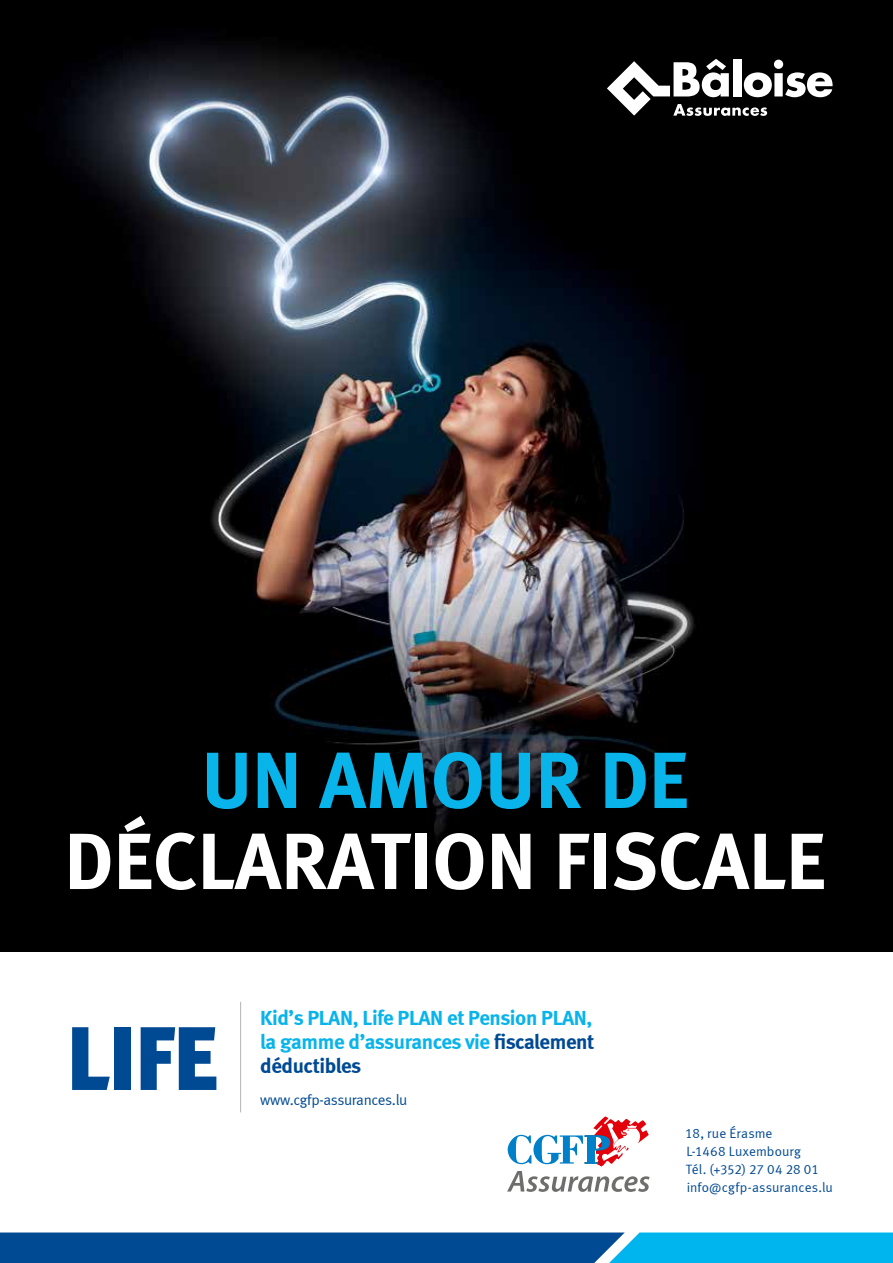
<style>
.page{position:relative;width:893px;height:1263px;background:#fff}
.page>*{position:absolute;margin:0;border:0;box-sizing:border-box;transform-origin:0 0}
.t1{font:900 90px "Meta";color:#004a93}
.t2{font:79.5px "Meta Bold LF";color:#fff}
.t3{font:79.5px "Meta Bold LF";color:#08b4ea}
.t4{font:21px/24px "Meta Bold LF";letter-spacing:-.02em;color:#08b4ea;text-align:justify}
.t5{font:15px "Meta Normal LF";letter-spacing:-.02em;color:#004a93}
.t6{font:13.5px/18px "Meta Normal LF";letter-spacing:.005em;color:#004993}
.s1{color:#004a93}
</style>
<div class="page">
<img style="left:0;top:0;width:893px;height:952px">
<svg style="left:607px;top:59px;width:226px;height:57px"></svg>
<svg style="left:507px;top:1116px;width:143px;height:76px"></svg>
<hr style="left:240px;top:1002px;width:1px;height:110px;background:#bbbcbc">
<svg style="left:0;top:1232px;width:893px;height:31px;background:#086eb1"></svg>
<h2 class="t3" style="left:202px;top:733px;width:488px">UN AMOUR DE</h2>
<h2 class="t2" style="left:64px;top:814px;width:762px">DÉCLARATION FISCALE</h2>
<h1 class="t1" style="left:67px;top:1004px;width:153px">LIFE</h1>
<p class="t4" style="left:260px;top:1005px;width:336px">Kid’s PLAN, Life PLAN et Pension PLAN, la gamme d’assurances vie <span class="s1">fiscalement déductibles</span></p>
<p class="t5" style="left:260px;top:1091px;width:149px">www.cgfp-assurances.lu</p>
<p class="t6" style="left:685px;top:1124px;width:149px">18, rue Érasme<br>L-1468 Luxembourg<br>Tél. (+352) 27 04 28 01 info@cgfp-assurances.lu</p>
</div>
